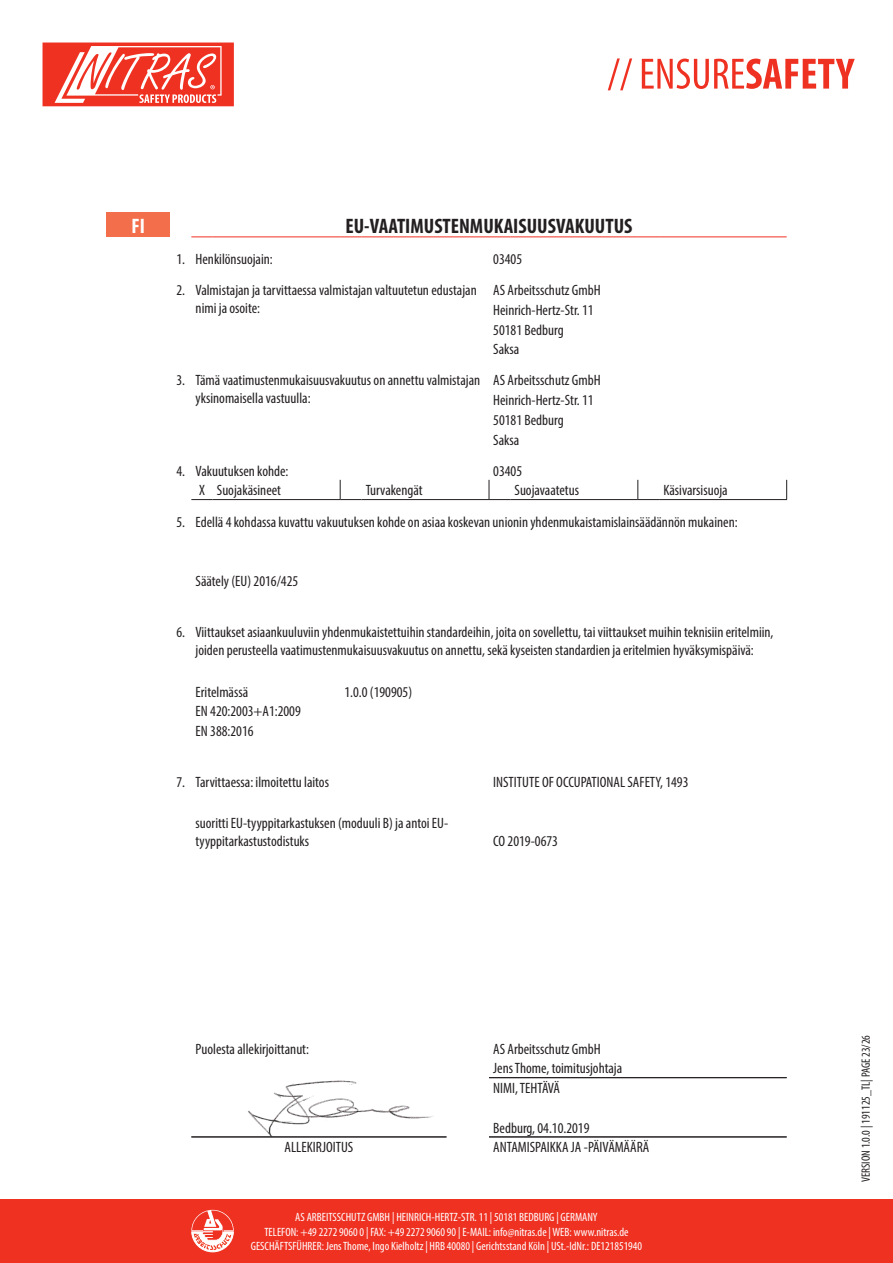
<style>
.page{position:relative;width:893px;height:1263px;background:#fff}
.page>*{position:absolute;margin:0;border:0;box-sizing:border-box;transform-origin:0 0}
.t1{font:700 condensed 21px "Myriad Pro";color:#231f20}
.t2{font:700 condensed 21px "Myriad Pro";color:#fff}
.t3{font:condensed 15px/19.8px "Myriad Pro";color:#231f20}
.t4{font:condensed 12px/14.4px "Myriad Pro";color:#fff;text-align:center}
.t5{font:condensed 12px "Myriad Pro";color:#231f20}
</style>
<div class="page">
<div style="left:0;top:1199px;width:893px;height:64px;background:#ef3122"></div>
<svg style="left:608px;top:58px;width:247px;height:32px"></svg>
<svg style="left:191px;top:1210px;width:43px;height:42px"></svg>
<svg style="left:43px;top:43px;width:191px;height:63px"></svg>
<img style="left:248px;top:1080px;width:186px;height:56px">
<div style="left:106px;top:213px;width:64px;height:24px;background:#f36e4a"></div>
<svg style="left:191px;top:236px;width:22px;height:1px"></svg>
<hr style="left:213px;top:236px;width:127px;height:1px;background:#ef3122">
<svg style="left:340px;top:236px;width:21px;height:1px"></svg>
<hr style="left:361px;top:236px;width:128px;height:1px;background:#ef3122">
<svg style="left:489px;top:236px;width:21px;height:1px"></svg>
<hr style="left:510px;top:236px;width:128px;height:1px;background:#ef3122">
<svg style="left:638px;top:236px;width:21px;height:1px"></svg>
<hr style="left:659px;top:236px;width:128px;height:1px;background:#ef3122">
<svg style="left:489px;top:480px;width:21px;height:20px"></svg>
<hr style="left:510px;top:499px;width:128px;height:1px;background:#231f20">
<svg style="left:637px;top:480px;width:22px;height:20px"></svg>
<hr style="left:659px;top:499px;width:128px;height:1px;background:#231f20">
<svg style="left:786px;top:480px;width:1px;height:19px"></svg>
<svg style="left:191px;top:499px;width:22px;height:1px"></svg>
<hr style="left:213px;top:499px;width:127px;height:1px;background:#231f20">
<svg style="left:340px;top:480px;width:21px;height:20px"></svg>
<hr style="left:361px;top:499px;width:128px;height:1px;background:#231f20">
<hr style="left:191px;top:1136px;width:255px;height:1px;background:#231f20">
<hr style="left:489px;top:1077px;width:298px;height:1px;background:#231f20">
<hr style="left:489px;top:1136px;width:298px;height:1px;background:#231f20">
<p class="t2" style="left:131px;top:212px;width:15px">FI</p>
<p class="t1" style="left:345px;top:212px;width:288px">EU-VAATIMUSTENMUKAISUUSVAKUUTUS</p>
<p class="t3" style="left:176px;top:249px;width:10px">1.</p>
<p class="t3" style="left:196px;top:249px;width:79px">Henkilönsuojain:</p>
<p class="t3" style="left:176px;top:280px;width:10px">2.</p>
<p class="t3" style="left:196px;top:281px;width:283px;line-height:18px">Valmistajan ja tarvittaessa valmistajan valtuutetun edustajan nimi ja osoite:</p>
<p class="t3" style="left:493px;top:339px;width:28px">Saksa</p>
<p class="t3" style="left:176px;top:370px;width:10px">3.</p>
<p class="t3" style="left:196px;top:371px;width:286px;line-height:18px">Tämä vaatimustenmukaisuusvakuutus on annettu valmistajan yksinomaisella vastuulla:</p>
<p class="t3" style="left:493px;top:429px;width:28px">Saksa</p>
<p class="t3" style="left:176px;top:460px;width:10px">4.</p>
<p class="t3" style="left:196px;top:460px;width:94px">Vakuutuksen kohde:</p>
<p class="t3" style="left:217px;top:480px;width:66px">Suojakäsineet</p>
<p class="t3" style="left:366px;top:480px;width:58px">Turvakengät</p>
<p class="t3" style="left:514px;top:480px;width:66px">Suojavaatetus</p>
<p class="t3" style="left:663px;top:480px;width:66px">Käsivarsisuoja</p>
<p class="t3" style="left:176px;top:512px;width:10px">5.</p>
<p class="t3" style="left:196px;top:512px;width:544px">Edellä 4 kohdassa kuvattu vakuutuksen kohde on asiaa koskevan unionin yhdenmukaistamislainsäädännön mukainen:</p>
<h1 class="t2" style="left:129px;top:212px;width:20px">DE</h1>
<p class="t3" style="left:493px;top:243px;width:109px;line-height:31px">03405<br>AS Arbeitsschutz GmbH</p>
<p class="t3" style="left:493px;top:300px;width:102px">Heinrich-Hertz-Str. 11<br>50181 Bedburg</p>
<p class="t3" style="left:493px;top:370px;width:109px">AS Arbeitsschutz GmbH<br>Heinrich-Hertz-Str. 11<br>50181 Bedburg</p>
<p class="t3" style="left:493px;top:460px;width:30px">03405</p>
<p class="t3" style="left:199px;top:480px;width:7px">X</p>
<p class="t3" style="left:196px;top:571px;width:104px">Säätely (EU) 2016/425</p>
<p class="t3" style="left:176px;top:622px;width:10px">6.</p>
<p class="t3" style="left:196px;top:623px;width:579px;line-height:18px">Viittaukset asiaankuuluviin yhdenmukaistettuihin standardeihin, joita on sovellettu, tai viittaukset muihin teknisiin eritelmiin, joiden perusteella vaatimustenmukaisuusvakuutus on annettu, sekä kyseisten standardien ja eritelmien hyväksymispäivä:</p>
<p class="t3" style="left:196px;top:681px;width:54px">Eritelmässä</p>
<p class="t3" style="left:344px;top:681px;width:69px">1.0.0 (190905)</p>
<p class="t3" style="left:196px;top:701px;width:107px">EN 420:2003+A1:2009<br>EN 388:2016</p>
<p class="t3" style="left:176px;top:772px;width:10px">7.</p>
<p class="t3" style="left:196px;top:772px;width:135px">Tarvittaessa: ilmoitettu laitos</p>
<p class="t3" style="left:196px;top:814px;width:254px;line-height:18px">suoritti EU-tyyppitarkastuksen (moduuli B) ja antoi EU&shy;tyyppitarkastustodistuks</p>
<p class="t3" style="left:493px;top:772px;width:197px">INSTITUTE OF OCCUPATIONAL SAFETY, 1493</p>
<p class="t3" style="left:493px;top:831px;width:66px">CO 2019-0673</p>
<p class="t3" style="left:196px;top:1038px;width:115px">Puolesta allekirjoittanut:</p>
<p class="t3" style="left:493px;top:1038px;width:109px">AS Arbeitsschutz GmbH</p>
<p class="t3" style="left:493px;top:1058px;width:130px">Jens Thome, toimitusjohtaja</p>
<p class="t3" style="left:493px;top:1078px;width:68px">NIMI, TEHTÄVÄ</p>
<p class="t3" style="left:493px;top:1117px;width:98px">Bedburg, 04.10.2019</p>
<p class="t3" style="left:285px;top:1137px;width:70px">ALLEKIRJOITUS</p>
<p class="t3" style="left:493px;top:1137px;width:158px">ANTAMISPAIKKA JA -PÄIVÄMÄÄRÄ</p>
<p class="t4" style="left:251px;top:1210px;width:393px">AS ARBEITSSCHUTZ GMBH | HEINRICH-HERTZ-STR. 11 | 50181 BEDBURG | GERMANY<br>TELEFON: +49 2272 9060 0 | FAX: +49 2272 9060 90 | E-MAIL: info@nitras.de | WEB: www.nitras.de<br>GESCHÄFTSFÜHRER: Jens Thome, Ingo Kielholtz | HRB 40080 | Gerichtsstand Köln | USt.-IdNr.: DE121851940</p>
<p class="t5" style="left:859px;top:1182px;width:149px;rotate:-90deg">VERSION 1.0.0 | 191125_TL| PAGE 23/26</p>
</div>
